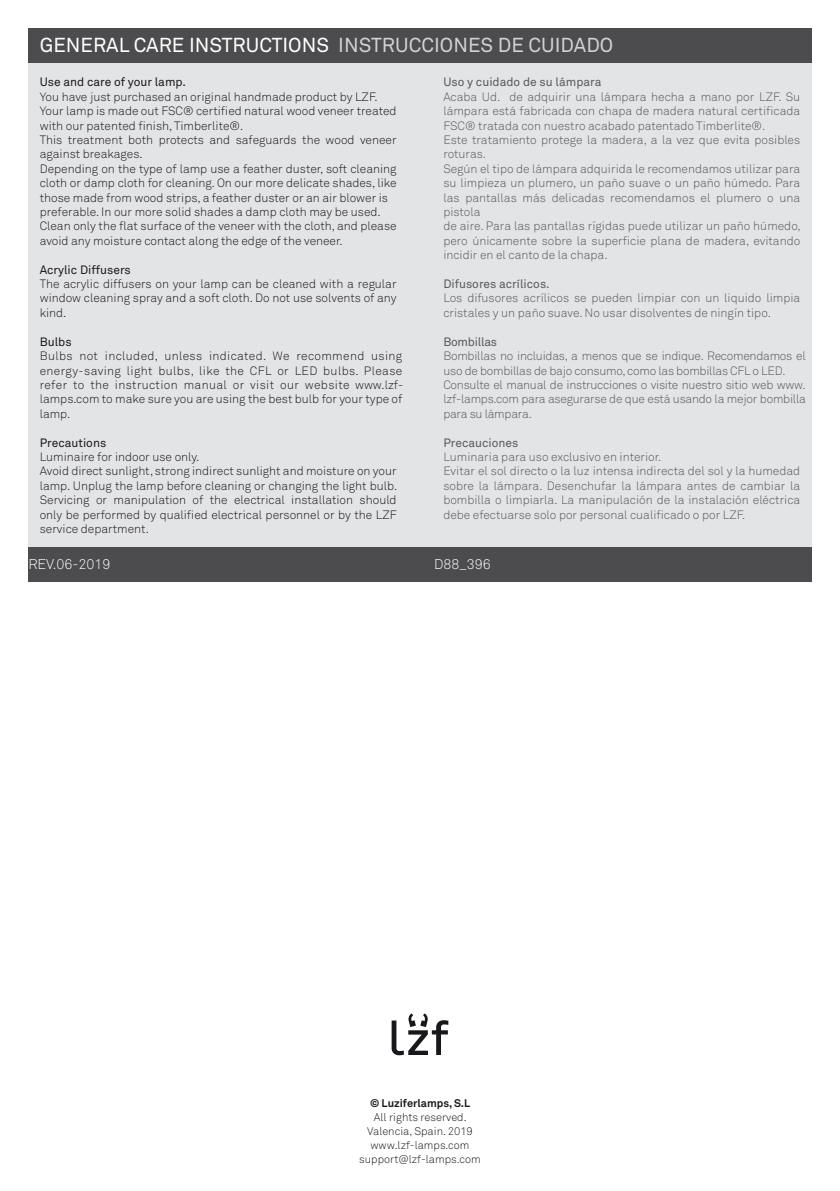
<style>
.page{position:relative;width:840px;height:1191px;background:#fff}
.page>*{position:absolute;margin:0;border:0;box-sizing:border-box;transform-origin:0 0}
.t1{font:20px "Akkurat Pro";color:#fff}
.t2{font:300 14px "Akkurat Pro";color:#fff}
.t3{font:300 12px/14.4px "Akkurat";color:#1a171c}
.t4{font:300 12px/14.4px "Akkurat";color:#58585a}
.t5{font:300 12px/14.4px "Akkurat";letter-spacing:-.02em;color:#58585a}
.t6{font:12px "Akkurat";color:#1a171c}
.t7{font:12px "Akkurat";color:#58585a}
.t8{font:12px "Akkurat";letter-spacing:-.02em;color:#58585a}
.t9{font:300 11px/14px "Akkurat";color:#1a171c;text-align:center}
.t10{font:700 11px "Akkurat";color:#1a171c}
.s1{color:#d0d1d2}
</style>
<div class="page">
<div style="left:28px;top:28px;width:783px;height:553px;background:#e3e4e5"></div>
<div style="left:28px;top:28px;width:783px;height:34px;background:#4c4c4e"></div>
<div style="left:28px;top:547px;width:783px;height:34px;background:#4c4c4e"></div>
<svg style="left:391px;top:1013px;width:57px;height:42px"></svg>
<h1 class="t1" style="left:40px;top:34px;width:574px">GENERAL CARE INSTRUCTIONS <span class="s1">INSTRUCCIONES DE CUIDADO</span></h1>
<p class="t6" style="left:40px;top:75px;width:148px">Use and care of your lamp.</p>
<p class="t3" style="left:40px;top:89px;width:358px">You have just purchased an original handmade product by LZF.<br>Your lamp is made out FSC® certified natural wood veneer treated with our patented finish, Timberlite®.<br>This treatment both protects and safeguards the wood veneer against breakages.<br>Depending on the type of lamp use a feather duster, soft cleaning cloth or damp cloth for cleaning. On our more delicate shades, like those made from wood strips, a feather duster or an air blower is preferable. In our more solid shades a damp cloth may be used.<br>Clean only the flat surface of the veneer with the cloth, and please avoid any moisture contact along the edge of the veneer.</p>
<p class="t6" style="left:40px;top:262px;width:92px">Acrylic Diffusers</p>
<p class="t3" style="left:40px;top:276px;width:358px;text-align:justify">The acrylic diffusers on your lamp can be cleaned with a regular window cleaning spray and a soft cloth. Do not use solvents of any kind.</p>
<p class="t6" style="left:40px;top:334px;width:33px">Bulbs</p>
<p class="t3" style="left:40px;top:348px;width:365px;text-align:justify">Bulbs not included, unless indicated. We recommend using energy-saving light bulbs, like the CFL or LED bulbs. Please refer to the instruction manual or visit our website www.lzf&shy;lamps.com to make sure you are using the best bulb for your type of lamp.</p>
<p class="t6" style="left:40px;top:435px;width:68px">Precautions</p>
<p class="t3" style="left:40px;top:449px;width:359px">Luminaire for indoor use only.<br>Avoid direct sunlight, strong indirect sunlight and moisture on your lamp. Unplug the lamp before cleaning or changing the light bulb.<br>Servicing or manipulation of the electrical installation should only be performed by qualified electrical personnel or by the LZF service department.</p>
<p class="t7" style="left:443px;top:75px;width:159px">Uso y cuidado de su lámpara</p>
<p class="t4" style="left:443px;top:89px;width:359px">Acaba Ud. de adquirir una lámpara hecha a mano por LZF. Su lámpara está fabricada con chapa de madera natural certificada FSC® tratada con nuestro acabado patentado Timberlite®.<br>Este tratamiento protege la madera, a la vez que evita posibles roturas.<br>Según el tipo de lámpara adquirida le recomendamos utilizar para su limpieza un plumero, un paño suave o un paño húmedo. Para las pantallas más delicadas recomendamos el plumero o una pistola<br>de aire. Para las pantallas rígidas puede utilizar un paño húmedo, pero únicamente sobre la superficie plana de madera, evitando incidir en el canto de la chapa.</p>
<p class="t7" style="left:443px;top:276px;width:108px">Difusores acrílicos.</p>
<p class="t4" style="left:443px;top:291px;width:358px">Los difusores acrílicos se pueden limpiar con un liquido limpia cristales y un paño suave. No usar disolventes de ningín tipo.</p>
<p class="t8" style="left:443px;top:334px;width:55px">Bombillas</p>
<p class="t5" style="left:443px;top:348px;width:364px">Bombillas no incluidas, a menos que se indique. Recomendamos el uso de bombillas de bajo consumo, como las bombillas CFL o LED.<br>Consulte el manual de instrucciones o visite nuestro sitio web www. lzf-lamps.com para asegurarse de que está usando la mejor bombilla para su lámpara.</p>
<p class="t7" style="left:443px;top:435px;width:76px">Precauciones</p>
<p class="t4" style="left:443px;top:449px;width:358px">Luminaria para uso exclusivo en interior.<br>Evitar el sol directo o la luz intensa indirecta del sol y la humedad sobre la lámpara. Desenchufar la lámpara antes de cambiar la bombilla o limpiarla. La manipulación de la instalación eléctrica debe efectuarse solo por personal cualificado o por LZF.</p>
<p class="t2" style="left:28px;top:556px;width:84px">REV.06-2019</p>
<p class="t2" style="left:434px;top:556px;width:58px">D88_396</p>
<p class="t10" style="left:370px;top:1095px;width:102px">© Luziferlamps, S.L</p>
<p class="t9" style="left:359px;top:1109px;width:123px">All rights reserved.<br>Valencia, Spain. 2019 www.lzf-lamps.com support@lzf-lamps.com</p>
</div>
